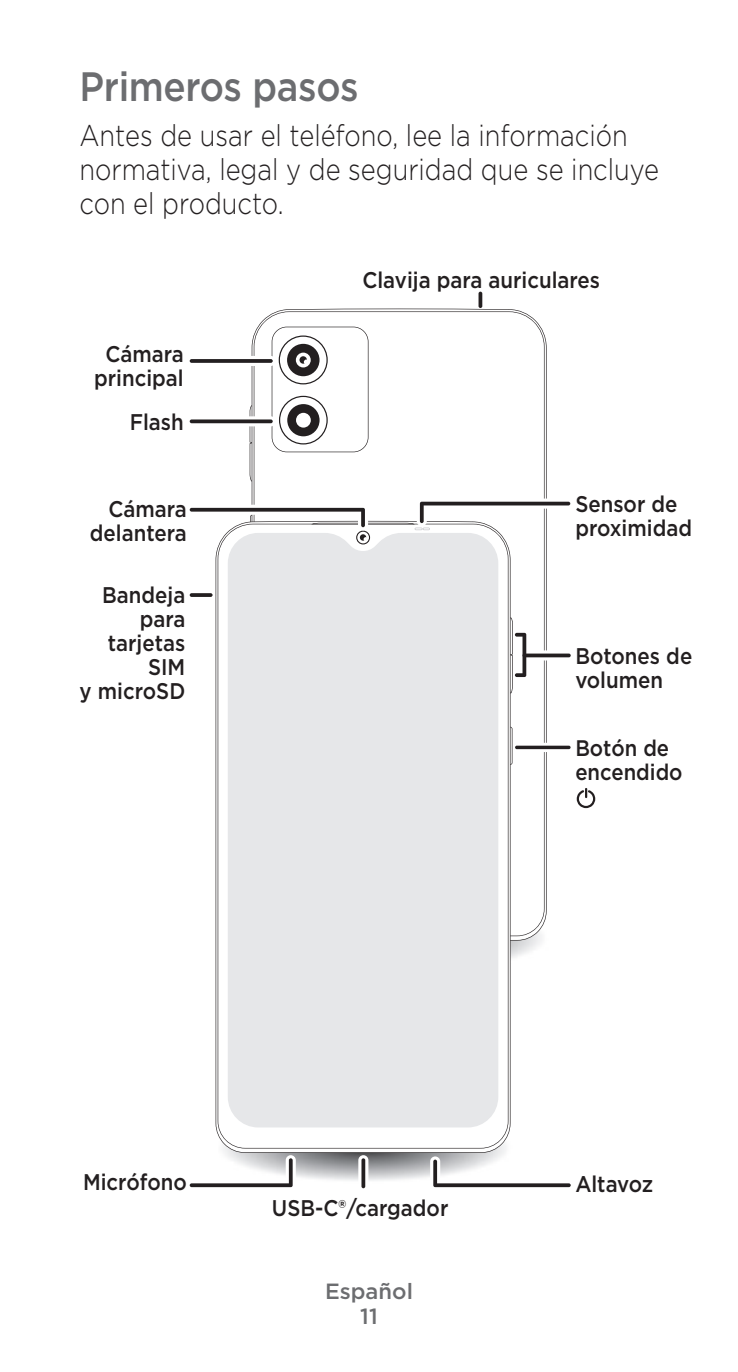
<style>
.page{position:relative;width:738px;height:1372px;background:#fff}
.page>*{position:absolute;margin:0;border:0;box-sizing:border-box;transform-origin:0 0}
.Heading_1{font:500 40.8px "Gotham";letter-spacing:-.01em;color:#6c6d70;scale:.9 1}
.Body{font:300 30px/34px "Gotham";color:#231f20;scale:.85 1}
.t1{font:500 22.8px/24px "Gotham";color:#231f20;text-align:right;scale:.9 1}
.t2{font:500 22.4px/24px "Gotham";color:#231f20;scale:.9 1}
.Footer_Language{font:500 22px "Gotham";color:#6c6d70}
</style>
<div class="page">
<img style="left:225px;top:1118px;width:286px;height:63px">
<img style="left:510px;top:908px;width:37px;height:65px">
<svg style="left:249px;top:406px;width:2px;height:75px"></svg>
<svg style="left:253px;top:311px;width:291px;height:625px"></svg>
<svg style="left:510px;top:727px;width:2px;height:38px"></svg>
<svg style="left:217px;top:553px;width:291px;height:596px"></svg>
<div style="left:227px;top:553px;width:271px;height:574px;background:#e6e7e9"></div>
<svg style="left:576px;top:788px;width:18px;height:20px"></svg>
<svg style="left:271px;top:327px;width:97px;height:125px"></svg>
<svg style="left:478px;top:292px;width:4px;height:16px"></svg>
<svg style="left:358px;top:1155px;width:10px;height:36px"></svg>
<svg style="left:361px;top:1158px;width:4px;height:30px"></svg>
<svg style="left:189px;top:593px;width:23px;height:4px"></svg>
<svg style="left:519px;top:650px;width:54px;height:10px"></svg>
<svg style="left:508px;top:617px;width:18px;height:76px"></svg>
<svg style="left:189px;top:1155px;width:106px;height:33px"></svg>
<svg style="left:430px;top:1156px;width:141px;height:32px"></svg>
<hr style="left:522px;top:654px;width:48px;height:3px;background:#231f20;border-radius:2px">
<svg style="left:515px;top:743px;width:58px;height:9px"></svg>
<hr style="left:514px;top:746px;width:56px;height:3px;background:#231f20;border-radius:2px">
<div style="left:186px;top:356px;width:90px;height:10px;background:#fff;border-radius:5px"></div>
<svg style="left:189px;top:359px;width:83px;height:4px"></svg>
<svg style="left:189px;top:499px;width:382px;height:54px"></svg>
<svg style="left:186px;top:416px;width:90px;height:10px"></svg>
<svg style="left:189px;top:419px;width:83px;height:4px"></svg>
<p class="Heading_1" style="left:79px;top:60px;width:311px">Primeros pasos</p>
<p class="Body" style="left:79px;top:118px;width:682px">Antes de usar el teléfono, lee la información normativa, legal y de seguridad que se incluye con el producto.</p>
<p class="t1" style="left:94px;top:342px;width:101px;text-align:center">Cámara principal</p>
<p class="t1" style="left:129px;top:409px;width:62px">Flash</p>
<p class="t1" style="left:90px;top:496px;width:109px">Cámara delantera</p>
<p class="t1" style="left:80px;top:582px;width:119px">Bandeja para tarjetas<br>SIM<br>y microSD</p>
<p class="t1" style="left:362px;top:268px;width:265px">Clavija para auriculares</p>
<p class="t1" style="left:575px;top:491px;width:131px;text-align:left">Sensor de proximidad</p>
<p class="t1" style="left:575px;top:643px;width:131px;text-align:left">Botones de volumen</p>
<p class="t2" style="left:575px;top:735px;width:121px">Botón de encendido</p>
<p class="t1" style="left:83px;top:1170px;width:117px">Micrófono</p>
<p class="t1" style="left:575px;top:1172px;width:88px">Altavoz</p>
<p class="t1" style="left:272px;top:1195px;width:197px">USB-C®/cargador</p>
<p class="Footer_Language" style="left:325px;top:1277px;width:89px">Español</p>
<p class="Footer_Language" style="left:360px;top:1302px;width:19px">11</p>
</div>
